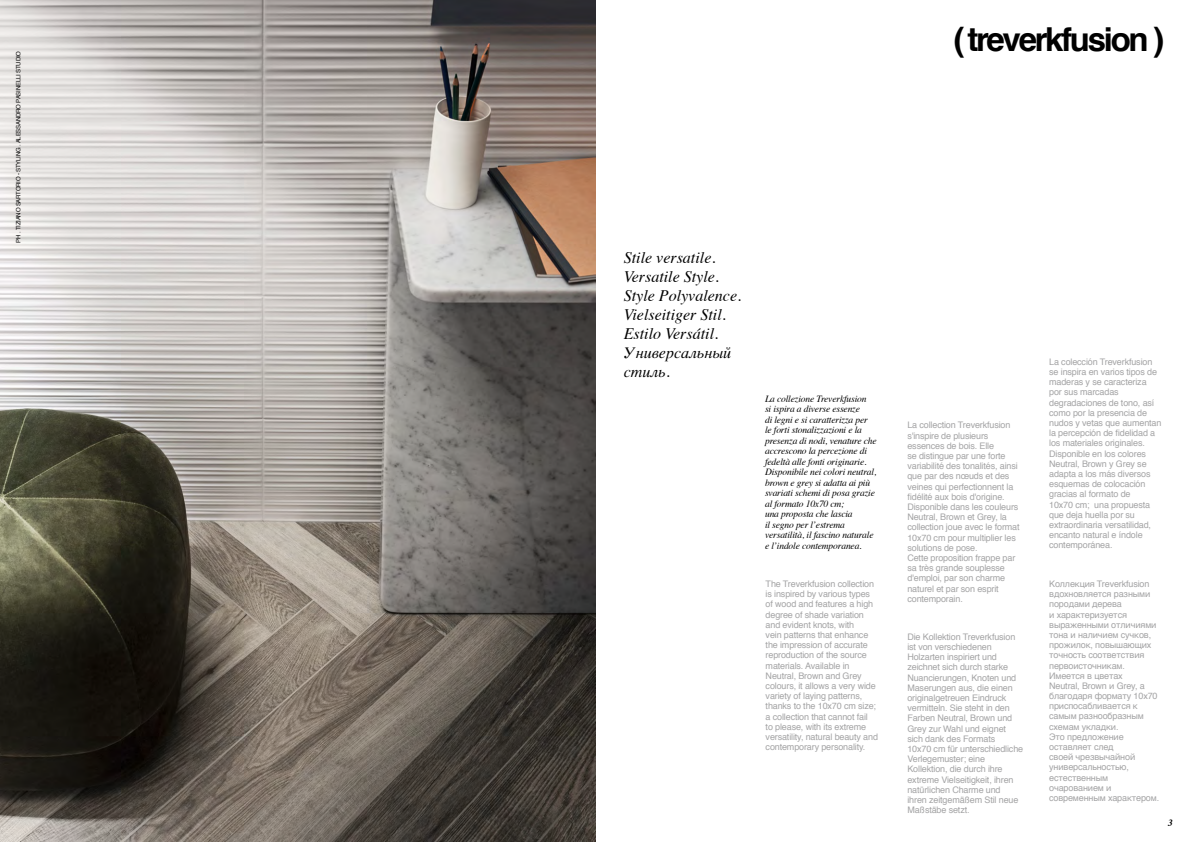
<style>
.page{position:relative;width:1191px;height:842px;background:#fff}
.page>*{position:absolute;margin:0;border:0;box-sizing:border-box;transform-origin:0 0}
.t1{font:700 33px "Helvetica";letter-spacing:-.07em;color:#000}
.t2{font:italic 16px/19px "Times";color:#000}
.t3{font:italic 9.5px/10.5px "Times";letter-spacing:-.015em;color:#000}
.t4{font:italic 700 9.5px "Times";color:#000}
.t5{font:9px/10.2px "Helvetica";letter-spacing:-.015em;color:#a4a4a5}
.t6{font:6px "Helvetica";letter-spacing:-.03em;color:#000}
</style>
<div class="page">
<img style="left:0;top:0;width:595px;height:842px">
<p class="t6" style="left:14px;top:243px;width:193px;rotate:-90deg">PH . TIZIANO SARTORIO - STYLING . ALESSANDRO PASINELLI STUDIO</p>
<h1 class="t1" style="left:953px;top:13px;width:212px">( treverkfusion )</h1>
<h2 class="t2" style="left:624px;top:247px;width:119px">Stile versatile.<br>Versatile Style.<br>Style Polyvalence.<br>Vielseitiger Stil.<br>Estilo Versátil.<br>Универсальный стиль.</h2>
<p class="t3" style="left:765px;top:392px;width:113px">La collezione Treverkfusion<br>si ispira a diverse essenze<br>di legni e si caratterizza per le forti stonalizzazioni e la presenza di nodi, venature che accrescono la percezione di fedeltà alle fonti originarie.<br>Disponibile nei colori neutral, brown e grey si adatta ai più svariati schemi di posa grazie al formato 10x70 cm;<br>una proposta che lascia<br>il segno per l’estrema versatilità, il fascino naturale e l’indole contemporanea.</p>
<p class="t5" style="left:765px;top:579px;width:114px">The Treverkfusion collection is inspired by various types of wood and features a high degree of shade variation and evident knots, with<br>vein patterns that enhance the impression of accurate reproduction of the source materials. Available in<br>Neutral, Brown and Grey colours, it allows a very wide variety of laying patterns, thanks to the 10x70 cm size; a collection that cannot fail<br>to please, with its extreme versatility, natural beauty and contemporary personality.</p>
<p class="t5" style="left:907px;top:420px;width:114px">La collection Treverkfusion s'inspire de plusieurs essences de bois. Elle<br>se distingue par une forte variabilité des tonalités, ainsi que par des nœuds et des veines qui perfectionnent la fidélité aux bois d'origine.<br>Disponible dans les couleurs<br>Neutral, Brown et Grey, la collection joue avec le format<br>10x70 cm pour multiplier les solutions de pose.<br>Cette proposition frappe par sa très grande souplesse d'emploi, par son charme naturel et par son esprit contemporain.</p>
<p class="t5" style="left:907px;top:632px;width:117px">Die Kollektion Treverkfusion ist von verschiedenen<br>Holzarten inspiriert und zeichnet sich durch starke<br>Nuancierungen, Knoten und<br>Maserungen aus, die einen originalgetreuen Eindruck vermitteln. Sie steht in den<br>Farben Neutral, Brown und<br>Grey zur Wahl und eignet sich dank des Formats<br>10x70 cm für unterschiedliche<br>Verlegemuster; eine<br>Kollektion, die durch ihre extreme Vielseitigkeit, ihren natürlichen Charme und<br>ihren zeitgemäßem Stil neue<br>Maßstäbe setzt.</p>
<p class="t5" style="left:1049px;top:357px;width:114px">La colección Treverkfusion se inspira en varios tipos de maderas y se caracteriza por sus marcadas degradaciones de tono, así como por la presencia de nudos y vetas que aumentan la percepción de fidelidad a los materiales originales.<br>Disponible en los colores<br>Neutral, Brown y Grey se adapta a los más diversos esquemas de colocación gracias al formato de<br>10x70 cm; una propuesta que deja huella por su extraordinaria versatilidad, encanto natural e índole contemporánea.</p>
<p class="t5" style="left:1049px;top:579px;width:111px">Коллекция Treverkfusion вдохновляется разными породами дерева<br>и характеризуется выраженными отличиями тона и наличием сучков, прожилок, повышающих точность соответствия первоисточникам.<br>Имеется в цветах<br>Neutral, Brown и Grey, а благодаря формату 10х70 приспосабливается к самым разнообразным схемам укладки.<br>Это предложение оставляет след<br>своей чрезвычайной универсальностью, естественным очарованием и современным характером.</p>
<p class="t4" style="left:1168px;top:814px;width:6px">3</p>
</div>
